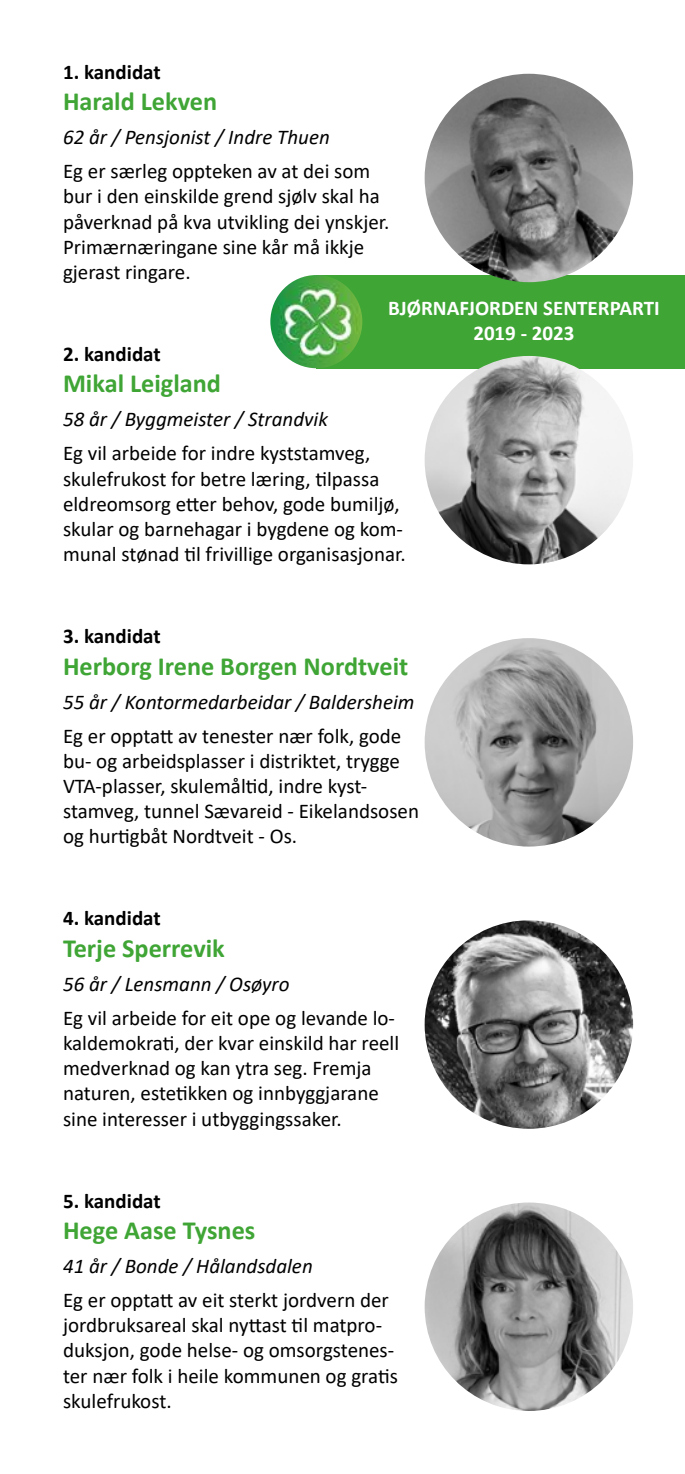
<style>
.page{position:relative;width:685px;height:1474px;background:#fff}
.page>*{position:absolute;margin:0;border:0;box-sizing:border-box;transform-origin:0 0}
.t1{font:700 26.25px "Calibri";color:#3fa535}
.t2{font:21px/25.2px "Calibri";color:#000}
.t3{font:italic 21px "Calibri";color:#000}
.t4{font:700 21px "Calibri";color:#000}
.t5{font:700 21px/25.2px "Calibri";color:#fff;text-align:center}
</style>
<div class="page">
<div style="left:316px;top:275px;width:369px;height:93px;background:#3fa535"></div>
<img style="left:424px;top:74px;width:209px;height:208px;border-radius:104px">
<img style="left:424px;top:356px;width:209px;height:208px;border-radius:104px">
<img style="left:424px;top:638px;width:209px;height:208px;border-radius:104px">
<img style="left:424px;top:920px;width:209px;height:208px;border-radius:104px">
<img style="left:424px;top:1202px;width:209px;height:208px;border-radius:104px">
<img style="left:270px;top:275px;width:92px;height:93px">
<p class="t4" style="left:63px;top:57px;width:99px">1. kandidat</p>
<p class="t1" style="left:63px;top:83px;width:156px">Harald Lekven</p>
<p class="t3" style="left:63px;top:123px;width:268px">62 år / Pensjonist / Indre Thuen</p>
<p class="t2" style="left:63px;top:158px;width:328px">Eg er særleg oppteken av at dei som bur i den einskilde grend sjølv skal ha påverknad på kva utvikling dei ynskjer.<br>Primærnæringane sine kår må ikkje gjerast ringare.</p>
<p class="t5" style="left:388px;top:295px;width:273px">BJØRNAFJORDEN SENTERPARTI<br>2019 - 2023</p>
<p class="t4" style="left:63px;top:339px;width:99px">2. kandidat</p>
<p class="t1" style="left:63px;top:365px;width:159px">Mikal Leigland</p>
<p class="t3" style="left:63px;top:405px;width:266px">58 år / Byggmeister / Strandvik</p>
<p class="t2" style="left:63px;top:440px;width:344px">Eg vil arbeide for indre kyststamveg, skulefrukost for betre læring, tilpassa eldreomsorg etter behov, gode bumiljø, skular og barnehagar i bygdene og kom&shy;munal stønad til frivillige organisasjonar.</p>
<p class="t4" style="left:63px;top:621px;width:99px">3. kandidat</p>
<p class="t1" style="left:63px;top:647px;width:346px">Herborg Irene Borgen Nordtveit</p>
<p class="t3" style="left:63px;top:687px;width:353px">55 år / Kontormedarbeidar / Baldersheim</p>
<p class="t2" style="left:63px;top:722px;width:357px">Eg er opptatt av tenester nær folk, gode bu- og arbeidsplasser i distriktet, trygge VTA-plasser, skulemåltid, indre kyst&shy;stamveg, tunnel Sævareid - Eikelandsosen og hurtigbåt Nordtveit - Os.</p>
<p class="t4" style="left:63px;top:903px;width:99px">4. kandidat</p>
<p class="t1" style="left:63px;top:929px;width:163px">Terje Sperrevik</p>
<p class="t3" style="left:63px;top:969px;width:228px">56 år / Lensmann / Osøyro</p>
<p class="t2" style="left:63px;top:1004px;width:338px">Eg vil arbeide for eit ope og levande lo&shy;kaldemokrati, der kvar einskild har reell medverknad og kan ytra seg. Fremja naturen, estetikken og innbyggjarane sine interesser i utbyggingssaker.</p>
<p class="t4" style="left:63px;top:1185px;width:99px">5. kandidat</p>
<p class="t1" style="left:63px;top:1211px;width:194px">Hege Aase Tysnes</p>
<p class="t3" style="left:63px;top:1251px;width:251px">41 år / Bonde / Hålandsdalen</p>
<p class="t2" style="left:63px;top:1286px;width:336px">Eg er opptatt av eit sterkt jordvern der jordbruksareal skal nyttast til matpro&shy;duksjon, gode helse- og omsorgstenes&shy;ter nær folk i heile kommunen og gratis skulefrukost.</p>
</div>
